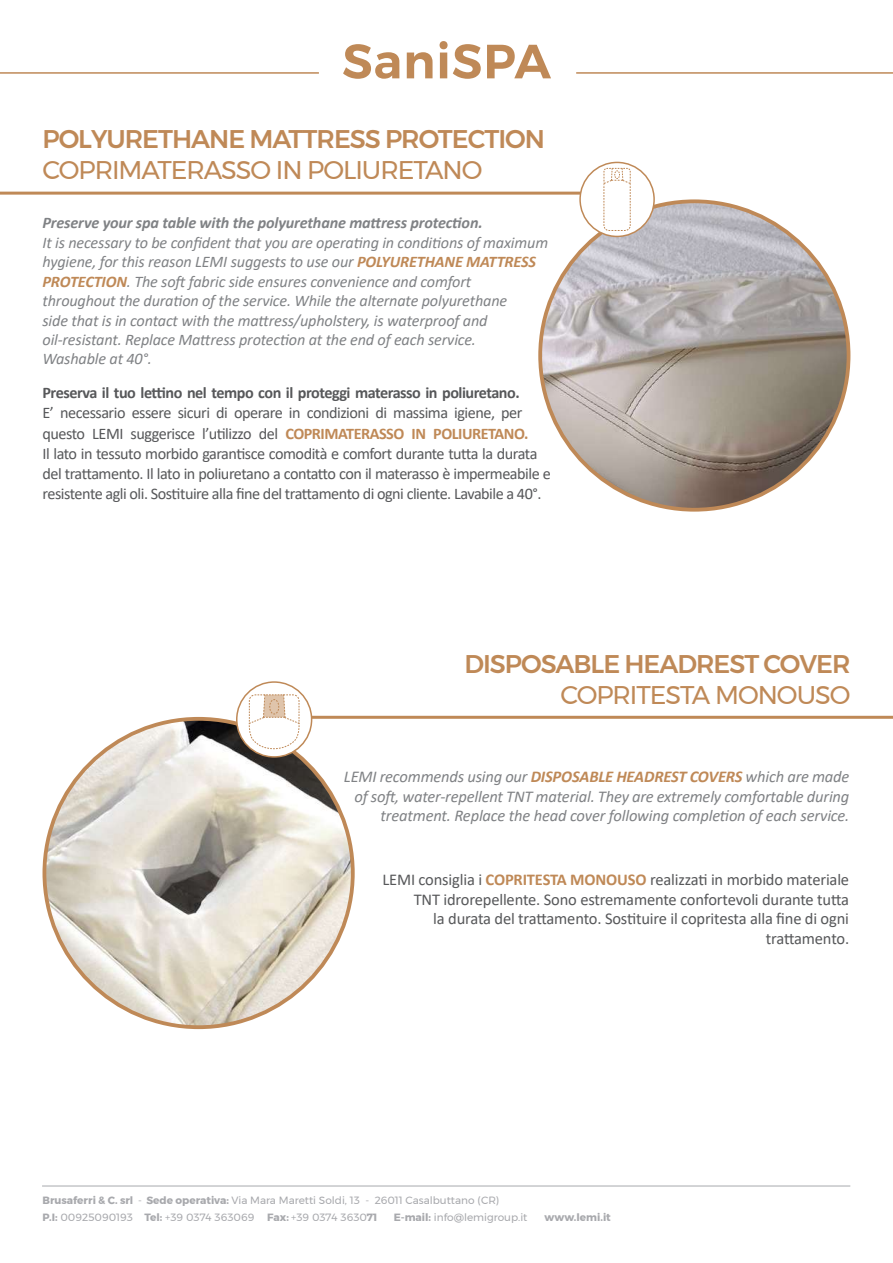
<style>
.page{position:relative;width:893px;height:1263px;background:#fff}
.page>*{position:absolute;margin:0;border:0;box-sizing:border-box;transform-origin:0 0}
.t1{font:500 25.5px "Montserrat";letter-spacing:-.04em;color:#bf8957}
.t2{font:25.5px "Montserrat";letter-spacing:-.04em;color:#bf8957}
.t3{font:16.5px/19.5px "Calibri";letter-spacing:-.01em;color:#57585a;text-align:right}
.t4{font:italic 16.5px/19.5px "Calibri";letter-spacing:-.01em;color:#808285;text-align:right}
.t5{font:italic 16.2px/19.5px "Calibri";letter-spacing:-.01em;color:#808285}
.t6{font:16.2px/20.2px "Calibri";letter-spacing:-.03em;color:#57585a}
.t7{font:700 16.2px "Calibri";letter-spacing:-.03em;color:#57585a}
.t8{font:italic 700 16.2px "Calibri";letter-spacing:-.01em;color:#808285}
.t9{font:10.5px/16.5px "Montserrat";color:#a8a9ad}
.t10{font:700 10.5px "Montserrat";color:#a8a9ad}
.s1{font-weight:700;color:#bf8957}
.s2{font-weight:700}
</style>
<div class="page">
<hr style="left:42px;top:1186px;width:808px;height:1px;background:#a8a9ad">
<hr style="left:0;top:192px;width:608px;height:3px;background:#bf8957">
<img style="left:540px;top:201px;width:308px;height:309px;border-radius:154px">
<img style="left:44px;top:719px;width:309px;height:308px;border-radius:154px">
<div style="left:580px;top:162px;width:74px;height:74px;background:#fff;border-radius:50%"></div>
<div style="left:579px;top:162px;width:76px;height:75px;border:2px solid #bf8957;border-radius:50%"></div>
<svg style="left:603px;top:168px;width:28px;height:63px"></svg>
<hr style="left:257px;top:716px;width:636px;height:3px;background:#bf8957">
<div style="left:237px;top:682px;width:75px;height:75px;background:#fff;border-radius:50%"></div>
<div style="left:236px;top:681px;width:76px;height:77px;border:2px solid #bf8957;border-radius:50%"></div>
<svg style="left:248px;top:694px;width:52px;height:55px"></svg>
<hr style="left:0;top:72px;width:319px;height:2px;background:#bf8957">
<hr style="left:576px;top:72px;width:317px;height:2px;background:#bf8957">
<svg style="left:343px;top:41px;width:208px;height:38px"></svg>
<h1 class="t1" style="left:43px;top:119px;width:504px">POLYURETHANE MATTRESS PROTECTION</h1>
<h1 class="t2" style="left:43px;top:150px;width:442px">COPRIMATERASSO IN POLIURETANO</h1>
<p class="t8" style="left:43px;top:211px;width:442px">Preserve your spa table with the polyurethane mattress protection.</p>
<p class="t5" style="left:43px;top:232px;width:507px">It is necessary to be confident that you are operating in conditions of maximum hygiene, for this reason LEMI suggests to use our <span class="s1">POLYURETHANE MATTRESS PROTECTION</span>. The soft fabric side ensures convenience and comfort throughout the duration of the service. While the alternate polyurethane<br>side that is in contact with the mattress/upholstery, is waterproof and oil-resistant. Replace Mattress protection at the end of each service.<br>Washable at 40°.</p>
<p class="t7" style="left:43px;top:381px;width:479px">Preserva il tuo lettino nel tempo con il proteggi materasso in poliuretano.</p>
<p class="t6" style="left:43px;top:402px;width:510px">E’ necessario essere sicuri di operare in condizioni di massima igiene, per questo LEMI suggerisce l’utilizzo del <span class="s1">COPRIMATERASSO IN POLIURETANO.<br></span>Il lato in tessuto morbido garantisce comodità e comfort durante tutta la durata del trattamento. Il lato in poliuretano a contatto con il materasso è impermeabile e resistente agli oli. Sostituire alla fine del trattamento di ogni cliente. Lavabile a 40°.</p>
<h1 class="t1" style="left:464px;top:644px;width:388px">DISPOSABLE HEADREST COVER</h1>
<h1 class="t2" style="left:560px;top:676px;width:292px">COPRITESTA MONOUSO</h1>
<p class="t4" style="left:344px;top:766px;width:507px">LEMI recommends using our <span class="s1">DISPOSABLE HEADREST COVERS</span> which are made of soft, water-repellent TNT material. They are extremely comfortable during treatment. Replace the head cover following completion of each service.</p>
<p class="t3" style="left:382px;top:869px;width:468px">LEMI consiglia i <span class="s1">COPRITESTA MONOUSO</span> realizzati in morbido materiale TNT idrorepellente. Sono estremamente confortevoli durante tutta<br>la durata del trattamento. Sostituire il copritesta alla fine di ogni trattamento.</p>
<p class="t9" style="left:43px;top:1192px;width:458px"><span class="s2">Brusaferri &amp; C. srl</span> - <span class="s2">Sede operativa:</span> Via Mara Maretti Soldi, 13 - 26011 Casalbuttano (CR)<br><span class="s2">P.I:</span> 00925090193 <span class="s2">Tel:</span> +39 0374 363069 <span class="s2">Fax:</span> +39 0374 3630<span class="s2">71</span></p>
<p class="t9" style="left:394px;top:1208px;width:135px"><span class="s2">E-mail:</span> info@lemigroup.it</p>
<p class="t10" style="left:545px;top:1208px;width:68px">www.lemi.it</p>
</div>
